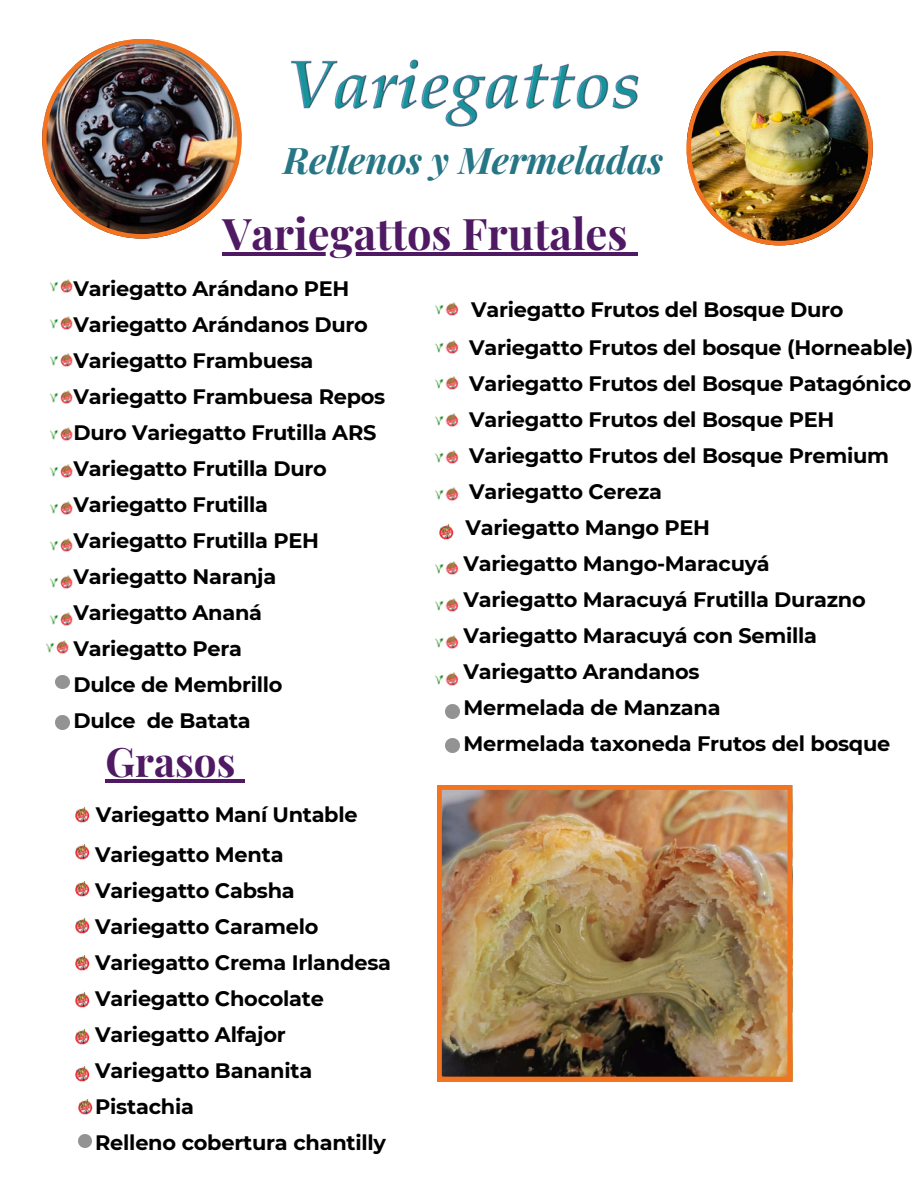
<style>
.page{position:relative;width:918px;height:1188px;background:#fff}
.page>*{position:absolute;margin:0;border:0;box-sizing:border-box;transform-origin:0 0}
.t1{font:700 43.5px "Playfair Display";color:#4f1964}
.t2{font:700 40.5px "Playfair Display";color:#4f1964}
.t3{font:italic 700 36.6px "Playfair Display";color:#277685}
.t4{font:700 20.85px/36px "Montserrat";letter-spacing:-.01em;color:#000}
</style>
<div class="page">
<img style="left:291px;top:59px;width:348px;height:68px">
<img style="left:75px;top:806px;width:15px;height:17px">
<img style="left:75px;top:843px;width:15px;height:17px">
<img style="left:75px;top:880px;width:15px;height:17px">
<img style="left:75px;top:917px;width:15px;height:17px">
<img style="left:75px;top:954px;width:15px;height:17px">
<img style="left:75px;top:991px;width:15px;height:17px">
<img style="left:75px;top:1028px;width:15px;height:17px">
<img style="left:75px;top:1065px;width:15px;height:17px">
<img style="left:50px;top:279px;width:23px;height:14px">
<img style="left:50px;top:316px;width:23px;height:14px">
<img style="left:50px;top:353px;width:23px;height:14px">
<img style="left:50px;top:390px;width:23px;height:14px">
<img style="left:50px;top:427px;width:23px;height:14px">
<img style="left:50px;top:464px;width:23px;height:14px">
<img style="left:50px;top:501px;width:23px;height:14px">
<img style="left:50px;top:538px;width:23px;height:14px">
<img style="left:50px;top:575px;width:23px;height:14px">
<img style="left:50px;top:612px;width:23px;height:14px">
<img style="left:435px;top:302px;width:24px;height:14px">
<img style="left:435px;top:340px;width:24px;height:14px">
<img style="left:435px;top:376px;width:24px;height:14px">
<img style="left:435px;top:413px;width:24px;height:14px">
<img style="left:435px;top:450px;width:24px;height:14px">
<img style="left:435px;top:487px;width:24px;height:14px">
<img style="left:439px;top:523px;width:15px;height:17px">
<img style="left:435px;top:561px;width:24px;height:14px">
<img style="left:435px;top:598px;width:24px;height:14px">
<img style="left:435px;top:635px;width:24px;height:14px">
<img style="left:435px;top:672px;width:24px;height:14px">
<img style="left:687px;top:51px;width:186px;height:194px">
<img style="left:42px;top:39px;width:199px;height:199px">
<img style="left:437px;top:785px;width:355px;height:296px">
<hr style="left:222px;top:252px;width:406px;height:3px;background:#4f1964">
<svg style="left:628px;top:252px;width:10px;height:3px"></svg>
<hr style="left:105px;top:779px;width:130px;height:4px;background:#4f1964">
<hr style="left:235px;top:779px;width:10px;height:4px;background:#4f1964">
<img style="left:46px;top:640px;width:23px;height:14px">
<img style="left:78px;top:1098px;width:15px;height:17px">
<img style="left:56px;top:675px;width:13px;height:14px">
<svg style="left:446px;top:705px;width:13px;height:13px"></svg>
<svg style="left:446px;top:739px;width:13px;height:13px"></svg>
<svg style="left:56px;top:716px;width:13px;height:13px"></svg>
<img style="left:78px;top:1134px;width:14px;height:14px">
<p class="t3" style="left:283px;top:134px;width:382px">Rellenos y Mermeladas</p>
<p class="t1" style="left:222px;top:203px;width:407px">Variegattos Frutales</p>
<p class="t4" style="left:74px;top:271px;width:296px">Variegatto Arándano PEH<br>Variegatto Arándanos Duro</p>
<p class="t4" style="left:74px;top:343px;width:241px">Variegatto Frambuesa</p>
<p class="t4" style="left:74px;top:379px;width:313px">Variegatto Frambuesa Repos<br>Duro Variegatto Frutilla ARS</p>
<p class="t4" style="left:74px;top:451px;width:255px">Variegatto Frutilla Duro</p>
<p class="t4" style="left:74px;top:487px;width:196px">Variegatto Frutilla</p>
<p class="t4" style="left:74px;top:523px;width:247px">Variegatto Frutilla PEH</p>
<p class="t4" style="left:74px;top:559px;width:204px">Variegatto Naranja</p>
<p class="t4" style="left:74px;top:595px;width:190px">Variegatto Ananá</p>
<p class="t4" style="left:74px;top:631px;width:170px">Variegatto Pera</p>
<p class="t4" style="left:74px;top:667px;width:211px">Dulce de Membrillo</p>
<p class="t4" style="left:74px;top:703px;width:179px">Dulce de Batata</p>
<p class="t2" style="left:105px;top:733px;width:131px">Grasos</p>
<p class="t4" style="left:96px;top:797px;width:263px">Variegatto Maní Untable</p>
<p class="t4" style="left:95px;top:836px;width:190px">Variegatto Menta</p>
<p class="t4" style="left:95px;top:872px;width:297px">Variegatto Cabsha<br>Variegatto Caramelo<br>Variegatto Crema Irlandesa<br>Variegatto Chocolate<br>Variegatto Alfajor</p>
<p class="t4" style="left:95px;top:1052px;width:219px">Variegatto Bananita</p>
<h1 class="t4" style="left:95px;top:1088px;width:100px">Pistachia</h1>
<p class="t4" style="left:95px;top:1124px;width:292px">Relleno cobertura chantilly</p>
<p class="t4" style="left:471px;top:292px;width:374px">Variegatto Frutos del Bosque Duro</p>
<p class="t4" style="left:469px;top:329px;width:446px">Variegatto Frutos del bosque (Horneable)<br>Variegatto Frutos del Bosque Patagónico Variegatto Frutos del Bosque PEH Variegatto Frutos del Bosque Premium Variegatto Cereza</p>
<p class="t4" style="left:466px;top:510px;width:246px">Variegatto Mango PEH</p>
<p class="t4" style="left:464px;top:546px;width:308px">Variegatto Mango-Maracuyá</p>
<p class="t4" style="left:464px;top:582px;width:404px">Variegatto Maracuyá Frutilla Durazno<br>Variegatto Maracuyá con Semilla<br>Variegatto Arandanos</p>
<p class="t4" style="left:464px;top:690px;width:258px">Mermelada de Manzana</p>
<p class="t4" style="left:464px;top:726px;width:428px">Mermelada taxoneda Frutos del bosque</p>
</div>
